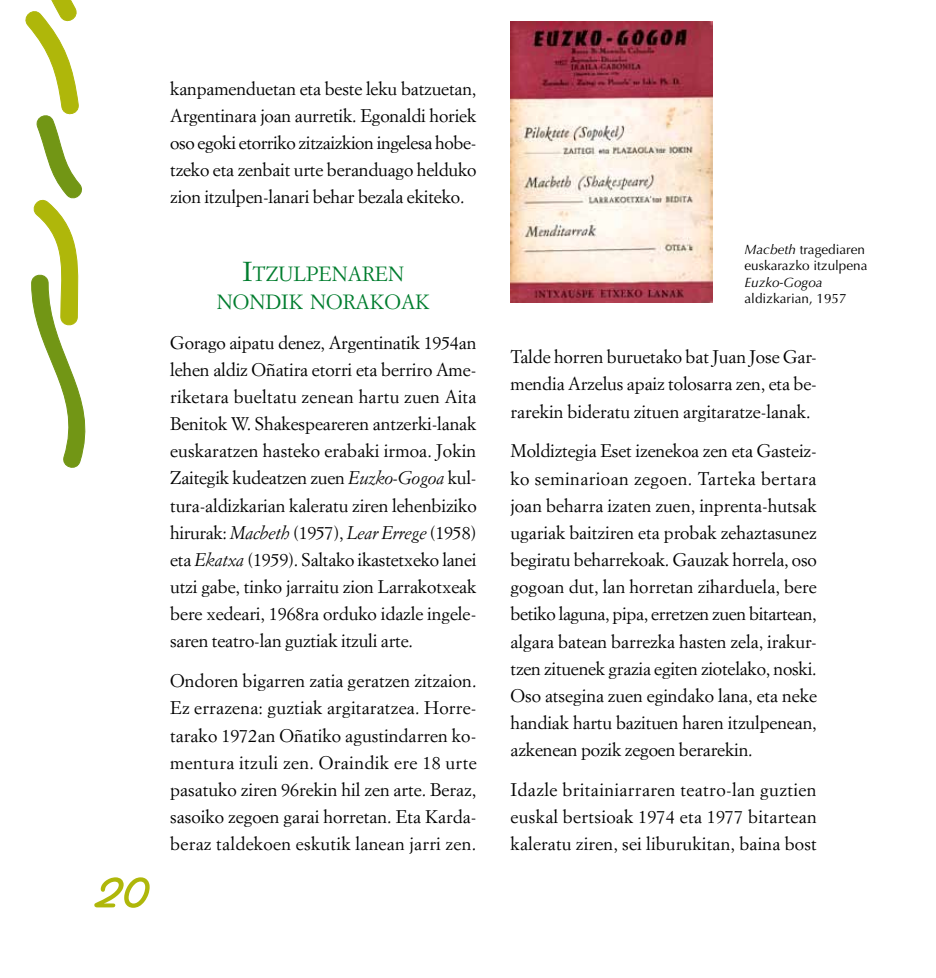
<style>
.page{position:relative;width:936px;height:978px;background:#fff}
.page>*{position:absolute;margin:0;border:0;box-sizing:border-box;transform-origin:0 0}
.t1{font:54px "Santa Fe Let Plain";color:#afb70a}
.t2{font:20.25px/27.2px "Simoncini Garamond Std";color:#007d2e;text-align:center}
.t3{font:18px/27.2px "Simoncini Garamond Std";letter-spacing:-.005em;color:#000;text-align:justify}
.t4{font:13.5px/16.2px "Optima LT Std";color:#000}
.t5{font:italic 13.5px "Optima LT Std";color:#000}
.s1{font-size:27px}
.s2{font-style:italic}
</style>
<div class="page">
<img style="left:510px;top:21px;width:202px;height:282px">
<svg style="left:25px;top:0;width:61px;height:468px"></svg>
<p class="t3" style="left:170px;top:74px;width:308px;text-align:left">kanpamenduetan eta beste leku batzuetan, Argentinara joan aurretik. Egonaldi horiek oso egoki etorriko zitzaizkion ingelesa hobe&shy;tzeko eta zenbait urte beranduago helduko zion itzulpen-lanari behar bezala ekiteko.</p>
<h1 class="t1" style="left:97px;top:871px;width:53px">20</h1>
<p class="t2" style="left:217px;top:260px;width:215px"><span class="s1">I</span>TZULPENAREN<br>NONDIK NORAKOAK</p>
<p class="t3" style="left:170px;top:328px;width:308px">Gorago aipatu denez, Argentinatik 1954an lehen aldiz Oñatira etorri eta berriro Ame&shy;riketara bueltatu zenean hartu zuen Aita Benitok W. Shakespeareren antzerki-lanak euskaratzen hasteko erabaki irmoa. Jokin Zaitegik kudeatzen zuen <span class="s2">Euzko-Gogoa</span> kul&shy;tura-aldizkarian kaleratu ziren lehenbiziko hirurak: <span class="s2">Macbeth</span> (1957), <span class="s2">Lear Errege</span> (1958) eta <span class="s2">Ekatxa</span> (1959). Saltako ikastetxeko lanei utzi gabe, tinko jarraitu zion Larrakotxeak bere xedeari, 1968ra orduko idazle ingele&shy;saren teatro-lan guztiak itzuli arte.</p>
<p class="t3" style="left:170px;top:667px;width:308px">Ondoren bigarren zatia geratzen zitzaion.<br>Ez errazena: guztiak argitaratzea. Horre&shy;tarako 1972an Oñatiko agustindarren ko&shy;mentura itzuli zen. Oraindik ere 18 urte pasatuko ziren 96rekin hil zen arte. Beraz, sasoiko zegoen garai horretan. Eta Karda&shy;beraz taldekoen eskutik lanean jarri zen.</p>
<p class="t4" style="left:744px;top:242px;width:124px"><span class="s2">Macbeth</span> tragediaren euskarazko itzulpena</p>
<p class="t5" style="left:744px;top:274px;width:80px">Euzko-Gogoa</p>
<p class="t4" style="left:744px;top:290px;width:104px">aldizkarian, 1957</p>
<p class="t3" style="left:510px;top:343px;width:308px">Talde horren buruetako bat Juan Jose Gar&shy;mendia Arzelus apaiz tolosarra zen, eta be&shy;rarekin bideratu zituen argitaratze-lanak.</p>
<p class="t3" style="left:510px;top:437px;width:308px;text-align:left">Moldiztegia Eset izenekoa zen eta Gasteiz&shy;ko seminarioan zegoen. Tarteka bertara joan beharra izaten zuen, inprenta-hutsak ugariak baitziren eta probak zehaztasunez begiratu beharrekoak. Gauzak horrela, oso gogoan dut, lan horretan ziharduela, bere betiko laguna, pipa, erretzen zuen bitartean, algara batean barrezka hasten zela, irakur&shy;tzen zituenek grazia egiten ziotelako, noski.<br>Oso atsegina zuen egindako lana, eta neke handiak hartu bazituen haren itzulpenean, azkenean pozik zegoen berarekin.</p>
<p class="t3" style="left:510px;top:776px;width:308px">Idazle britainiarraren teatro-lan guztien euskal bertsioak 1974 eta 1977 bitartean kaleratu ziren, sei liburukitan, baina bost</p>
</div>
